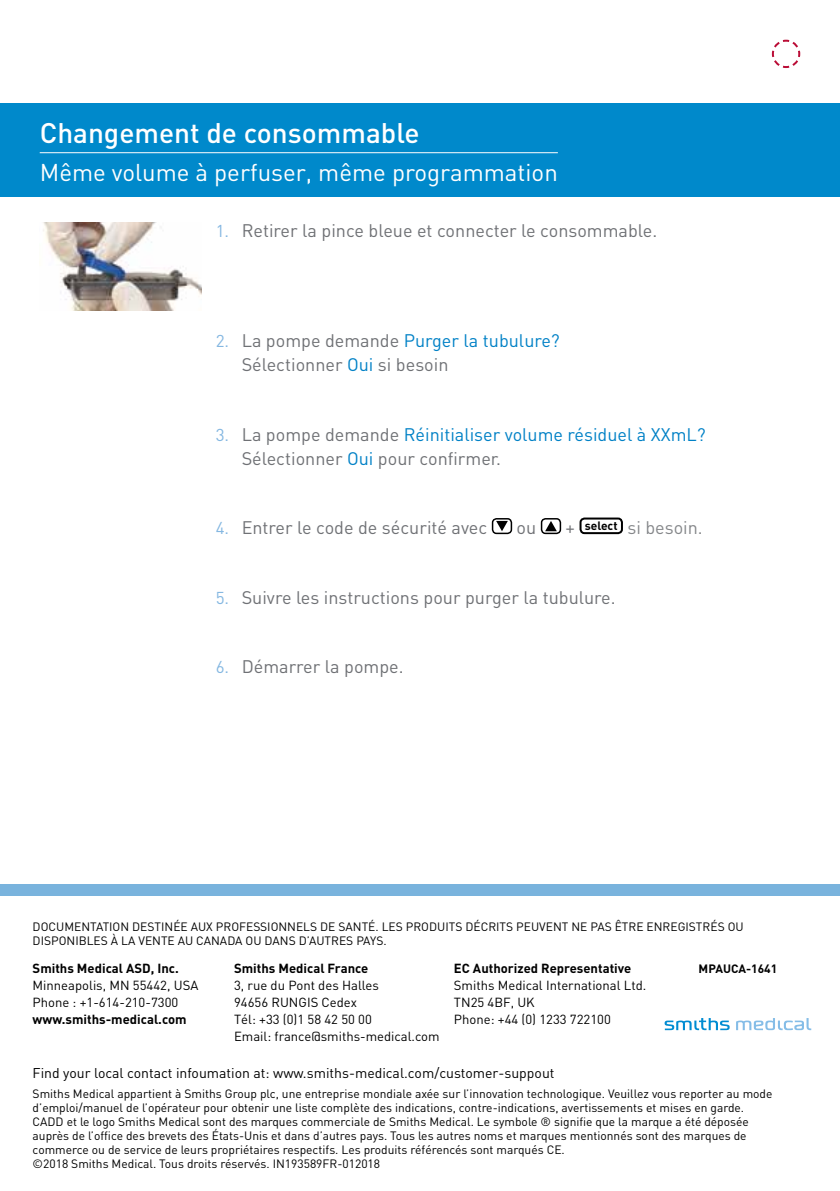
<style>
.page{position:relative;width:840px;height:1191px;background:#fff}
.page>*{position:absolute;margin:0;border:0;box-sizing:border-box;transform-origin:0 0}
.t1{font:500 28px "DIN";color:#fff}
.t2{font:24px "DIN";color:#fff}
.t3{font:18px/24px "DIN";color:#6f7175}
.t4{font:18px "DIN";color:#85878a}
.t5{font:14px "DIN";color:#000}
.t6{font:13px/16.8px "DIN";color:#000}
.t7{font:700 13px "DIN";color:#000}
.t8{font:12px/14px "DIN";color:#000}
.t9{font:700 12px "DIN";color:#000}
.s1{font-size:17px;color:#84b7e1}
.s2{color:#0081c6}
.s3{color:#6f7175}
</style>
<div class="page">
<div style="left:0;top:103px;width:839px;height:94px;background:#0089cb"></div>
<div style="left:491px;top:518px;width:21px;height:16px;border:2px solid #000;border-radius:4px"></div>
<svg style="left:496px;top:521px;width:11px;height:10px"></svg>
<div style="left:540px;top:518px;width:21px;height:16px;border:2px solid #000;border-radius:4px"></div>
<svg style="left:545px;top:521px;width:11px;height:10px"></svg>
<div style="left:579px;top:517px;width:43px;height:17px;border:2px solid #000;border-radius:4px"></div>
<img style="left:43px;top:222px;width:158px;height:88px">
<div style="left:0;top:884px;width:839px;height:12px;background:#79b3dd"></div>
<svg style="left:664px;top:1018px;width:65px;height:12px"></svg>
<svg style="left:736px;top:1018px;width:74px;height:12px"></svg>
<hr style="left:40px;top:152px;width:517px;height:1px;background:#fff">
<svg style="left:771px;top:39px;width:29px;height:29px"></svg>
<h1 class="t1" style="left:40px;top:115px;width:381px">Changement de consommable</h1>
<h2 class="t2" style="left:40px;top:157px;width:519px">Même volume à perfuser, même programmation</h2>
<h3 class="t3" style="left:215px;top:218px;width:443px"><span class="s1">1.</span> Retirer la pince bleue et connecter le consommable.</h3>
<h3 class="t3" style="left:241px;top:328px;width:319px;text-indent:-26px"><span class="s1">2.</span> La pompe demande <span class="s2">Purger la tubulure?<br></span>Sélectionner <span class="s2">Oui</span> si besoin</h3>
<h3 class="t3" style="left:241px;top:422px;width:465px;text-indent:-26px"><span class="s1">3.</span> La pompe demande <span class="s2">Réinitialiser volume résiduel à XXmL?<br></span>Sélectionner <span class="s2">Oui</span> pour confirmer.</h3>
<h3 class="t3" style="left:215px;top:515px;width:273px"><span class="s1">4.</span> Entrer le code de sécurité avec</h3>
<h3 class="t3" style="left:516px;top:515px;width:21px">ou</h3>
<h3 class="t4" style="left:565px;top:516px;width:139px"><span class="s3">+</span> <sup>select</sup> si besoin.</h3>
<h3 class="t3" style="left:215px;top:584px;width:401px"><span class="s1">5.</span> Suivre les instructions pour purger la tubulure.</h3>
<h3 class="t3" style="left:215px;top:654px;width:189px"><span class="s1">6.</span> Démarrer la pompe.</h3>
<p class="t8" style="left:33px;top:919px;width:712px">DOCUMENTATION DESTINÉE AUX PROFESSIONNELS DE SANTÉ. LES PRODUITS DÉCRITS PEUVENT NE PAS ÊTRE ENREGISTRÉS OU<br>DISPONIBLES À LA VENTE AU CANADA OU DANS D’AUTRES PAYS.</p>
<p class="t9" style="left:698px;top:960px;width:80px">MPAUCA-1641</p>
<p class="t7" style="left:33px;top:960px;width:148px">Smiths Medical ASD, Inc.</p>
<p class="t6" style="left:33px;top:977px;width:167px">Minneapolis, MN 55442, USA<br>Phone : +1-614-210-7300</p>
<p class="t7" style="left:33px;top:1010px;width:155px">www.smiths-medical.com</p>
<p class="t7" style="left:234px;top:960px;width:136px">Smiths Medical France</p>
<p class="t6" style="left:234px;top:977px;width:207px">3, rue du Pont des Halles<br>94656 RUNGIS Cedex<br>Tél: +33 (0)1 58 42 50 00<br>Email: france@smiths-medical.com</p>
<p class="t7" style="left:453px;top:960px;width:179px">EC Authorized Representative</p>
<p class="t6" style="left:453px;top:977px;width:194px">Smiths Medical International Ltd.<br>TN25 4BF, UK<br>Phone: +44 (0) 1233 722100</p>
<p class="t5" style="left:33px;top:1064px;width:523px">Find your local contact infoumation at: www.smiths-medical.com/customer-suppout</p>
<p class="t8" style="left:33px;top:1086px;width:741px">Smiths Medical appartient à Smiths Group plc, une entreprise mondiale axée sur l’innovation technologique. Veuillez vous reporter au mode d’emploi/manuel de l’opérateur pour obtenir une liste complète des indications, contre-indications, avertissements et mises en garde.<br>CADD et le logo Smiths Medical sont des marques commerciale de Smiths Medical. Le symbole ® signifie que la marque a été déposée auprès de l’office des brevets des États-Unis et dans d’autres pays. Tous les autres noms et marques mentionnés sont des marques de commerce ou de service de leurs propriétaires respectifs. Les produits référencés sont marqués CE.<br>©2018 Smiths Medical. Tous droits réservés. IN193589FR-012018</p>
</div>
